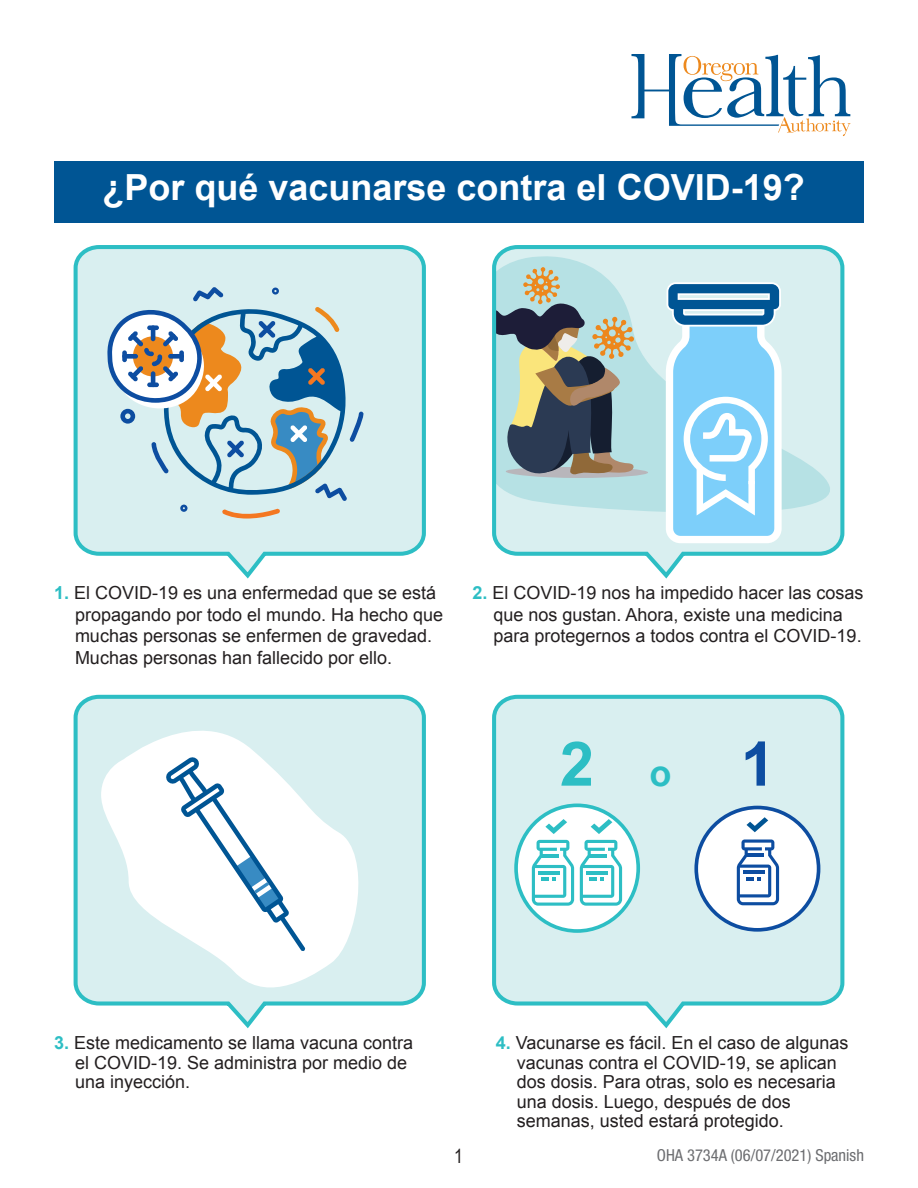
<style>
.page{position:relative;width:918px;height:1188px;background:#fff}
.page>*{position:absolute;margin:0;border:0;box-sizing:border-box;transform-origin:0 0}
.body{font:700 61.5px "Arial";color:#2dbec4}
.t1{font:700 36px "Arial";color:#fff}
.t2{font:19.5px "Arial Narrow";color:#231f20}
.Body_numbered{font:18px/19.5px "Arial";color:#231f20}
.t3{font:condensed 16.5px "Helvetica Neue LT Std";color:#6c6d70}
.s1{font-weight:700;color:#2dbec4}
.s2{font-size:36px}
.s3{color:#0d4da1}
</style>
<div class="page">
<svg style="left:492px;top:694px;width:353px;height:335px;background:#d1ecee"></svg>
<div style="left:54px;top:161px;width:810px;height:61px;background:#005594"></div>
<svg style="left:492px;top:245px;width:353px;height:334px;background:#adcfd6"></svg>
<svg style="left:73px;top:245px;width:353px;height:334px;background:#c2dbde"></svg>
<svg style="left:631px;top:54px;width:219px;height:82px"></svg>
<svg style="left:73px;top:694px;width:353px;height:335px"></svg>
<div style="left:516px;top:805px;width:122px;height:126px;background:#fff;border-radius:50%"></div>
<div style="left:514px;top:804px;width:126px;height:129px;border:4px solid #2dbec4;border-radius:50%"></div>
<svg style="left:545px;top:819px;width:22px;height:15px"></svg>
<svg style="left:591px;top:819px;width:21px;height:15px"></svg>
<svg style="left:532px;top:840px;width:42px;height:66px"></svg>
<svg style="left:580px;top:840px;width:42px;height:66px"></svg>
<div style="left:696px;top:808px;width:123px;height:122px;background:#fff;border-radius:50%"></div>
<div style="left:694px;top:806px;width:126px;height:126px;border:4px solid #0d4da1;border-radius:50%"></div>
<svg style="left:737px;top:840px;width:42px;height:65px"></svg>
<svg style="left:747px;top:817px;width:21px;height:15px"></svg>
<h1 class="t1" style="left:102px;top:163px;width:704px">¿Por qué vacunarse contra el COVID-19?</h1>
<p class="Body_numbered" style="left:75px;top:582px;width:370px;line-height:21.6px;text-indent:-21px"><span class="s1">1.</span> El COVID-19 es una enfermedad que se está propagando por todo el mundo. Ha hecho que muchas personas se enfermen de gravedad.<br>Muchas personas han fallecido por ello.</p>
<p class="Body_numbered" style="left:494px;top:582px;width:372px;line-height:21.6px;text-indent:-21px"><span class="s1">2.</span> El COVID-19 nos ha impedido hacer las cosas que nos gustan. Ahora, existe una medicina para protegernos a todos contra el COVID-19.</p>
<p class="body" style="left:560px;top:724px;width:217px">2<span class="s2">o</span> <span class="s3">1</span></p>
<p class="Body_numbered" style="left:75px;top:1033px;width:340px;text-indent:-21px"><span class="s1">3.</span> Este medicamento se llama vacuna contra el COVID-19. Se administra por medio de una inyección.</p>
<p class="Body_numbered" style="left:517px;top:1033px;width:333px;text-indent:-21px"><span class="s1">4.</span> Vacunarse es fácil. En el caso de algunas vacunas contra el COVID-19, se aplican dos dosis. Para otras, solo es necesaria una dosis. Luego, después de dos semanas, usted estará protegido.</p>
<p class="t2" style="left:454px;top:1142px;width:10px">1</p>
<p class="t3" style="left:657px;top:1145px;width:209px">OHA 3734A (06/07/2021) Spanish</p>
</div>
